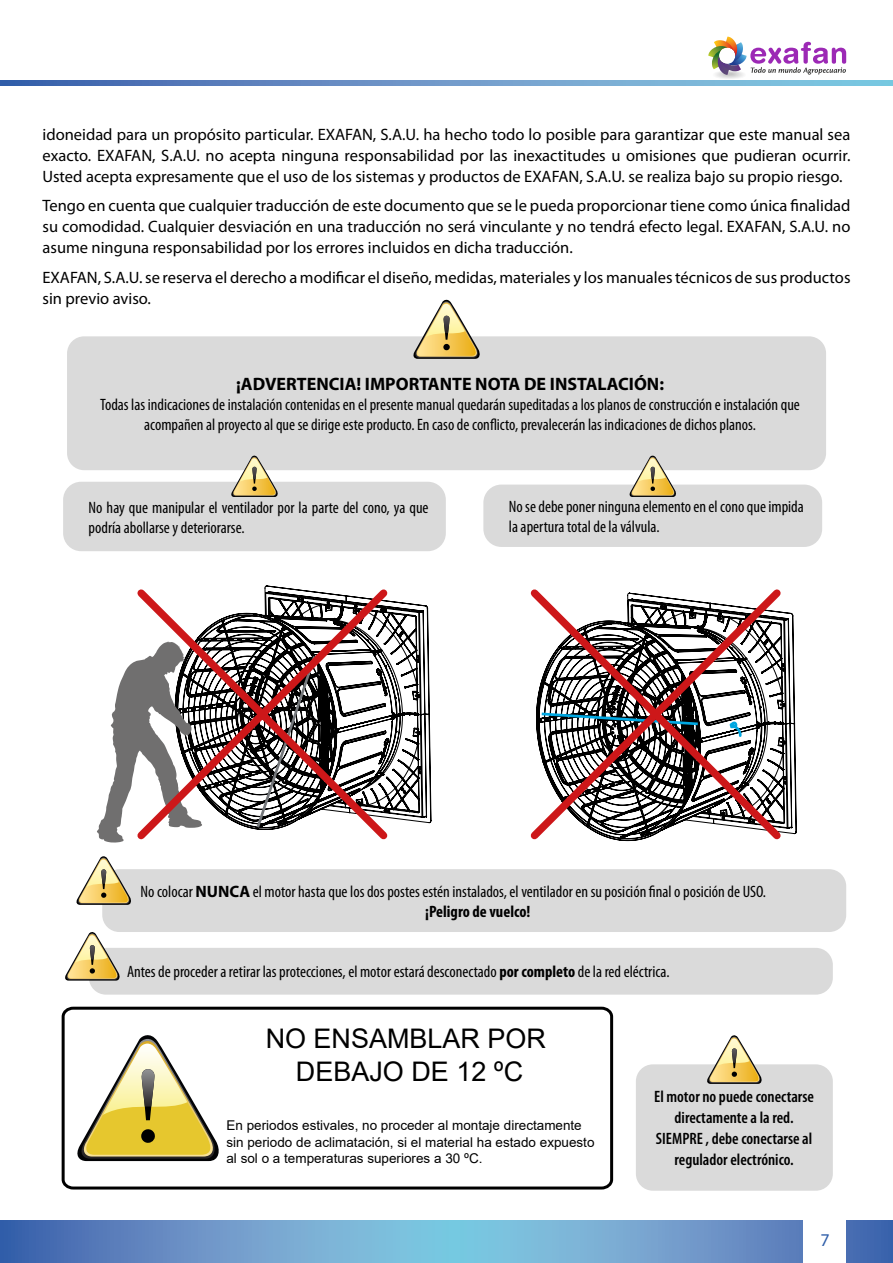
<style>
.page{position:relative;width:893px;height:1263px;background:#fff}
.page>*{position:absolute;margin:0;border:0;box-sizing:border-box;transform-origin:0 0}
.t1{font:27px/32.4px "Arial";color:#000;text-align:center}
.t2{font:700 18px "Myriad Pro";color:#000}
.t3{font:18px "Myriad Pro";color:#2f5ea9}
.t4{font:16.5px/21px "Myriad Pro";color:#000;text-align:justify}
.t5{font:condensed 16.5px/19.8px "Myriad Pro";color:#000}
.t6{font:600 condensed 16.5px/21px "Myriad Pro";color:#000;text-align:center}
.t7{font:13.5px/16.2px "Arial";color:#000}
.s1{font-weight:700;font-stretch:normal}
.s2{font-weight:700}
</style>
<div class="page">
<svg style="left:1px;top:1220px;width:892px;height:43px"></svg>
<svg style="left:1px;top:81px;width:892px;height:4px"></svg>
<div style="left:804px;top:1218px;width:42px;height:45px;background:#fff"></div>
<hr style="left:0;top:1220px;width:1px;height:43px;background:#305da9">
<svg style="left:394px;top:601px;width:38px;height:223px"></svg>
<svg style="left:97px;top:664px;width:34px;height:179px"></svg>
<svg style="left:787px;top:612px;width:10px;height:223px"></svg>
<svg style="left:131px;top:585px;width:263px;height:255px"></svg>
<svg style="left:530px;top:589px;width:257px;height:253px"></svg>
<div style="left:714px;top:71px;width:31px;height:8px;background:#f8f8f8;border-radius:50%"></div>
<div style="left:716px;top:71px;width:27px;height:7px;background:#f2f2f2;border-radius:50%"></div>
<div style="left:716px;top:71px;width:26px;height:7px;background:#f0f0f0;border-radius:50%"></div>
<div style="left:717px;top:71px;width:24px;height:7px;background:#ebebeb;border-radius:50%"></div>
<div style="left:718px;top:72px;width:23px;height:6px;background:#e9e9e9;border-radius:50%"></div>
<div style="left:719px;top:72px;width:21px;height:5px;background:#e5e5e5;border-radius:50%"></div>
<div style="left:721px;top:72px;width:17px;height:5px;background:#dedede;border-radius:50%"></div>
<svg style="left:708px;top:37px;width:138px;height:39px"></svg>
<div style="left:67px;top:336px;width:759px;height:134px;background:#dadada;border-radius:17px"></div>
<svg style="left:412px;top:299px;width:69px;height:60px"></svg>
<svg style="left:61px;top:1006px;width:553px;height:184px"></svg>
<svg style="left:74px;top:1031px;width:147px;height:130px"></svg>
<div style="left:102px;top:869px;width:744px;height:63px;background:#dadada;border-radius:17px"></div>
<svg style="left:76px;top:856px;width:55px;height:49px"></svg>
<div style="left:63px;top:482px;width:383px;height:69px;background:#dadada;border-radius:18px"></div>
<svg style="left:231px;top:455px;width:47px;height:42px"></svg>
<div style="left:89px;top:948px;width:744px;height:47px;background:#dadada;border-radius:17px"></div>
<svg style="left:65px;top:930px;width:55px;height:50px"></svg>
<div style="left:636px;top:1064px;width:197px;height:127px;background:#dadada;border-radius:17px"></div>
<svg style="left:706px;top:1035px;width:56px;height:49px"></svg>
<div style="left:483px;top:485px;width:339px;height:62px;background:#dadada;border-radius:18px"></div>
<svg style="left:628px;top:455px;width:49px;height:42px"></svg>
<p class="t4" style="left:43px;top:124px;width:809px">idoneidad para un propósito particular. EXAFAN, S.A.U. ha hecho todo lo posible para garantizar que este manual sea exacto. EXAFAN, S.A.U. no acepta ninguna responsabilidad por las inexactitudes u omisiones que pudieran ocurrir.<br>Usted acepta expresamente que el uso de los sistemas y productos de EXAFAN, S.A.U. se realiza bajo su propio riesgo.</p>
<p class="t4" style="left:43px;top:195px;width:809px">Tengo en cuenta que cualquier traducción de este documento que se le pueda proporcionar tiene como única finalidad su comodidad. Cualquier desviación en una traducción no será vinculante y no tendrá efecto legal. EXAFAN, S.A.U. no asume ninguna responsabilidad por los errores incluidos en dicha traducción.</p>
<p class="t4" style="left:43px;top:267px;width:809px">EXAFAN, S.A.U. se reserva el derecho a modificar el diseño, medidas, materiales y los manuales técnicos de sus productos sin previo aviso.</p>
<p class="t2" style="left:236px;top:372px;width:429px">¡ADVERTENCIA! IMPORTANTE NOTA DE INSTALACIÓN:</p>
<p class="t5" style="left:100px;top:394px;width:701px;text-align:center">Todas las indicaciones de instalación contenidas en el presente manual quedarán supeditadas a los planos de construcción e instalación que acompañen al proyecto al que se dirige este producto. En caso de conflicto, prevalecerán las indicaciones de dichos planos.</p>
<p class="t5" style="left:89px;top:497px;width:341px">No hay que manipular el ventilador por la parte del cono, ya que podría abollarse y deteriorarse.</p>
<p class="t5" style="left:509px;top:496px;width:296px">No se debe poner ninguna elemento en el cono que impida la apertura total de la válvula.</p>
<p class="t5" style="left:425px;top:881px;width:342px;text-indent:-285px">No colocar <span class="s1">NUNCA</span> el motor hasta que los dos postes estén instalados, el ventilador en su posición final o posición de USO. <span class="s2">¡Peligro de vuelco!</span></p>
<p class="t5" style="left:127px;top:962px;width:544px">Antes de proceder a retirar las protecciones, el motor estará desconectado <span class="s2">por completo</span> de la red eléctrica.</p>
<h1 class="t1" style="left:266px;top:1022px;width:282px">NO ENSAMBLAR POR<br>DEBAJO DE 12 ºC</h1>
<p class="t7" style="left:226px;top:1117px;width:370px">En periodos estivales, no proceder al montaje directamente sin periodo de aclimatación, si el material ha estado expuesto al sol o a temperaturas superiores a 30 ºC.</p>
<p class="t6" style="left:654px;top:1086px;width:161px">El motor no puede conectarse directamente a la red.<br>SIEMPRE , debe conectarse al regulador electrónico.</p>
<p class="t3" style="left:820px;top:1229px;width:11px">7</p>
</div>
